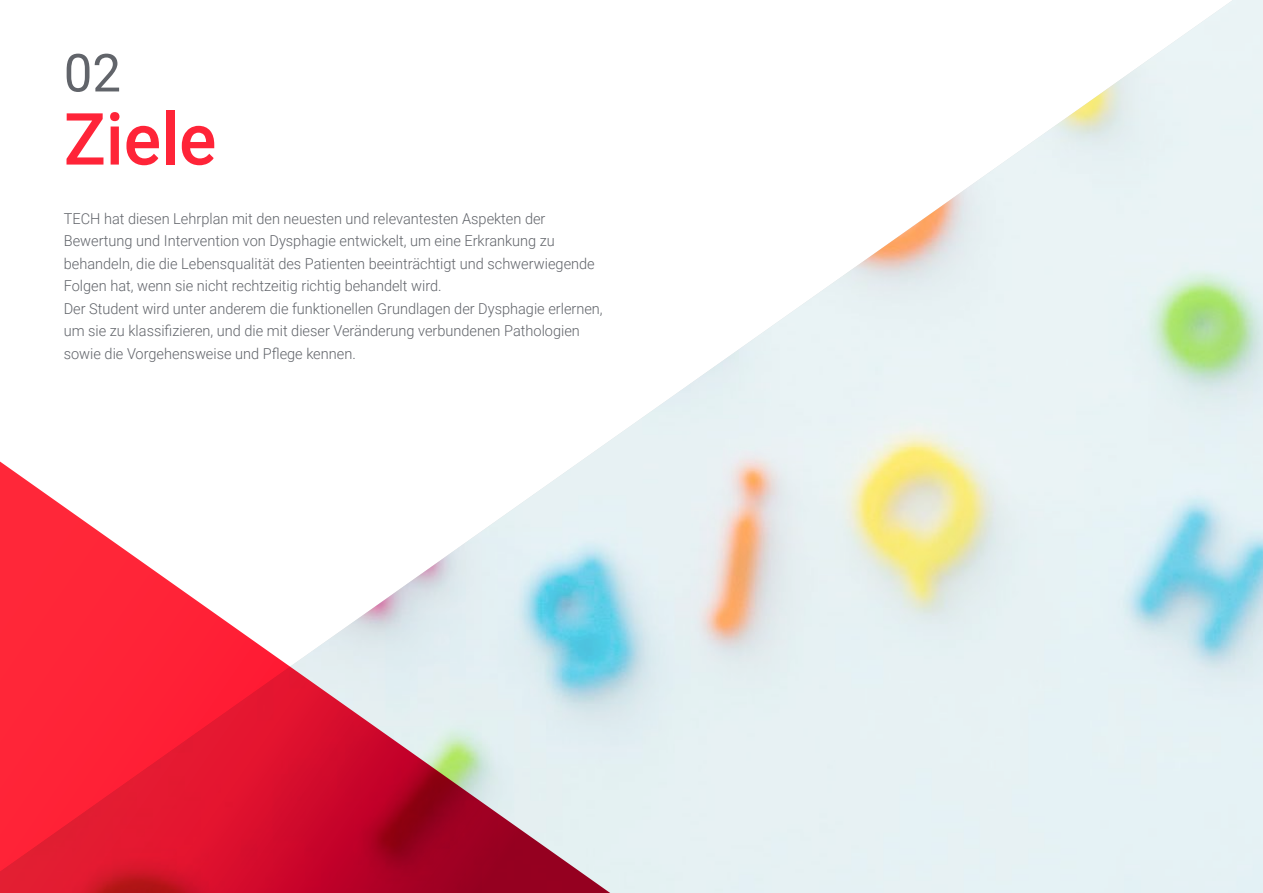
<style>
.page{position:relative;width:1263px;height:893px;background:#fff}
.page>*{position:absolute;margin:0;border:0;box-sizing:border-box;transform-origin:0 0}
.t1{font:500 72px "Roboto";color:#ff2438}
.t2{font:52.5px "Roboto";color:#61646a}
.t3{font:300 15px/22.5px "Roboto";color:#61646a}
</style>
<div class="page">
<img style="left:602px;top:0;width:661px;height:893px">
<svg style="left:0;top:446px;width:640px;height:447px"></svg>
<h2 class="t2" style="left:64px;top:36px;width:59px">02</h2>
<h1 class="t1" style="left:64px;top:89px;width:154px">Ziele</h1>
<p class="t3" style="left:64px;top:207px;width:540px">TECH hat diesen Lehrplan mit den neuesten und relevantesten Aspekten der Bewertung und Intervention von Dysphagie entwickelt, um eine Erkrankung zu behandeln, die die Lebensqualität des Patienten beeinträchtigt und schwerwiegende Folgen hat, wenn sie nicht rechtzeitig richtig behandelt wird.<br>Der Student wird unter anderem die funktionellen Grundlagen der Dysphagie erlernen, um sie zu klassifizieren, und die mit dieser Veränderung verbundenen Pathologien sowie die Vorgehensweise und Pflege kennen.</p>
</div>
